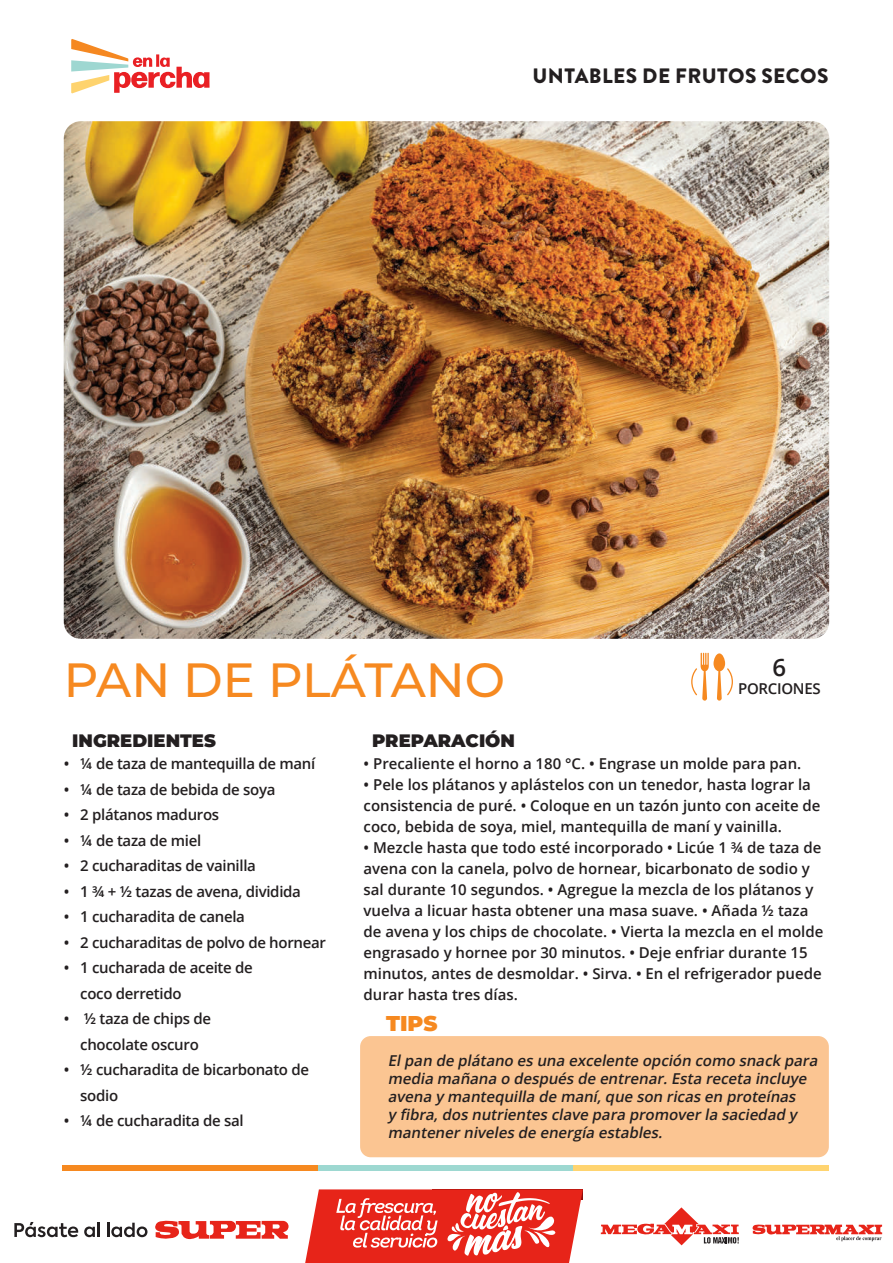
<style>
.page{position:relative;width:893px;height:1263px;background:#fff}
.page>*{position:absolute;margin:0;border:0;box-sizing:border-box;transform-origin:0 0}
.t1{font:500 48px "Montserrat";color:#f68920}
.t2{font:600 24px "Open Sans";color:#231f20}
.t3{font:900 21.45px "Montserrat";color:#f68920}
.t4{font:900 20.85px "Brandon Grotesque";letter-spacing:.02em;color:#231f20}
.t5{font:900 18px "Montserrat";color:#231f20}
.t6{font:600 15px/21px "Open Sans";color:#231f20}
.t7{font:600 15px/25.5px "Open Sans";letter-spacing:-.02em;color:#231f20}
.t8{font:italic 600 15px/18px "Open Sans";color:#231f20}
</style>
<div class="page">
<svg style="left:601px;top:1207px;width:138px;height:38px"></svg>
<svg style="left:752px;top:1224px;width:130px;height:17px"></svg>
<svg style="left:155px;top:1220px;width:134px;height:20px"></svg>
<svg style="left:14px;top:1222px;width:64px;height:15px"></svg>
<svg style="left:84px;top:1226px;width:11px;height:11px"></svg>
<hr style="left:97px;top:1223px;width:3px;height:14px;background:#231f20">
<svg style="left:107px;top:1223px;width:40px;height:14px"></svg>
<svg style="left:305px;top:1189px;width:278px;height:74px"></svg>
<svg style="left:71px;top:39px;width:139px;height:55px"></svg>
<div style="left:63px;top:1165px;width:255px;height:5px;background:#f68920"></div>
<div style="left:318px;top:1165px;width:256px;height:5px;background:#9dd8d1"></div>
<div style="left:574px;top:1165px;width:255px;height:5px;background:#ffd470"></div>
<img style="left:64px;top:121px;width:765px;height:518px">
<div style="left:360px;top:1036px;width:469px;height:121px;background:#fbc592;border-radius:11px"></div>
<svg style="left:691px;top:653px;width:42px;height:48px"></svg>
<h3 class="t4" style="left:532px;top:61px;width:298px">UNTABLES DE FRUTOS SECOS</h3>
<h1 class="t1" style="left:64px;top:646px;width:443px">PAN DE PLÁTANO</h1>
<h2 class="t2" style="left:773px;top:651px;width:15px">6</h2>
<p class="t7" style="left:738px;top:676px;width:84px">PORCIONES</p>
<p class="t5" style="left:72px;top:727px;width:145px">INGREDIENTES</p>
<p class="t5" style="left:372px;top:727px;width:144px">PREPARACIÓN</p>
<p class="t7" style="left:64px;top:751px;width:253px">• ¼ de taza de mantequilla de maní</p>
<p class="t7" style="left:64px;top:776px;width:213px">• ¼ de taza de bebida de soya</p>
<p class="t7" style="left:64px;top:802px;width:157px">• 2 plátanos maduros</p>
<p class="t7" style="left:64px;top:827px;width:139px">• ¼ de taza de miel</p>
<p class="t7" style="left:64px;top:853px;width:194px">• 2 cucharaditas de vainilla</p>
<p class="t7" style="left:64px;top:878px;width:239px">• 1 ¾ + ½ tazas de avena, dividida</p>
<p class="t7" style="left:64px;top:904px;width:183px">• 1 cucharadita de canela</p>
<p class="t7" style="left:64px;top:929px;width:264px">• 2 cucharaditas de polvo de hornear</p>
<p class="t7" style="left:80px;top:955px;width:174px;text-indent:-17px">• 1 cucharada de aceite de coco derretido</p>
<p class="t7" style="left:64px;top:1006px;width:149px;text-align:center">• ½ taza de chips de chocolate oscuro</p>
<p class="t7" style="left:80px;top:1057px;width:230px;text-indent:-16px">• ½ cucharadita de bicarbonato de sodio</p>
<p class="t7" style="left:64px;top:1108px;width:181px">• ¼ de cucharadita de sal</p>
<p class="t6" style="left:364px;top:753px;width:439px">• Precaliente el horno a 180 °C. • Engrase un molde para pan.</p>
<p class="t6" style="left:364px;top:774px;width:458px">• Pele los plátanos y aplástelos con un tenedor, hasta lograr la consistencia de puré. • Coloque en un tazón junto con aceite de coco, bebida de soya, miel, mantequilla de maní y vainilla.</p>
<p class="t6" style="left:364px;top:837px;width:461px">• Mezcle hasta que todo esté incorporado • Licúe 1 ¾ de taza de avena con la canela, polvo de hornear, bicarbonato de sodio y sal durante 10 segundos. • Agregue la mezcla de los plátanos y vuelva a licuar hasta obtener una masa suave. • Añada ½ taza de avena y los chips de chocolate. • Vierta la mezcla en el molde engrasado y hornee por 30 minutos. • Deje enfriar durante 15 minutos, antes de desmoldar. • Sirva. • En el refrigerador puede durar hasta tres días.</p>
<h3 class="t3" style="left:386px;top:1007px;width:53px">TIPS</h3>
<p class="t8" style="left:388px;top:1051px;width:435px">Elpan de plátano es una excelente opción como snack para media mañana o después de entrenar.Esta receta incluye avena y mantequilla de maní,que son ricas en proteínas<br>y fibra,dos nutrientes clave para promoverla saciedad y mantenerniveles de energía estables.</p>
</div>
